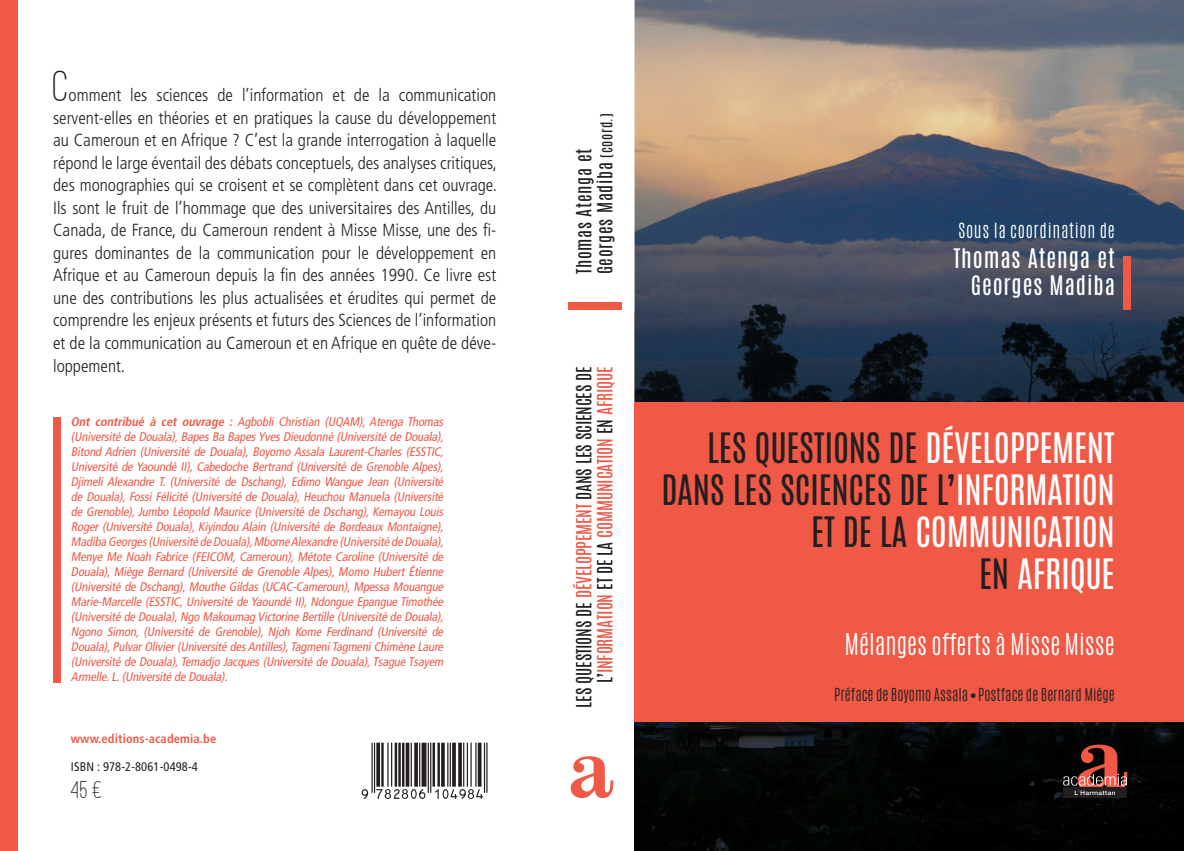
<style>
.page{position:relative;width:1184px;height:851px;background:#fff}
.page>*{position:absolute;margin:0;border:0;box-sizing:border-box;transform-origin:0 0}
.t1{font:500 45px "Ostrich Sans";color:#231f20}
.t2{font:35px/42px "Antonio";letter-spacing:-.01em;color:#fff;text-align:right}
.t3{font:300 25px "Antonio";color:#fff}
.t4{font:500 25px "Ostrich Sans";color:#231f20}
.t5{font:22.5px/27px "Antonio";letter-spacing:.04em;color:#fff;text-align:right}
.t6{font:300 condensed 17.5px/22.5px "Frutiger LT Std";color:#231f20;text-align:justify}
.t7{font:17.5px/21px "Antonio";letter-spacing:-.01em;color:#f05946;text-align:right}
.t8{font:17.5px/21px "Antonio";letter-spacing:.04em;color:#231f20}
.t9{font:300 17.5px "Antonio";letter-spacing:.04em;color:#fff}
.t10{font:300 15px "Antonio";color:#231f20}
.t11{font:italic condensed 12.5px/15px "Frutiger LT Std";letter-spacing:-.01em;color:#f05946;text-align:justify}
.t12{font:700 condensed 12.5px "Frutiger LT Std";letter-spacing:.01em;color:#f05946}
.t13{font:condensed 12.5px "Frutiger LT Std";letter-spacing:.01em;color:#231f20}
.s1{font-weight:700}
.s2{font-size:13.75px}
.s3{color:#231f20}
.s4{font-family:"Formata";font-weight:500;font-stretch:condensed}
</style>
<div class="page">
<img style="left:634px;top:721px;width:549px;height:129px">
<img style="left:634px;top:0;width:549px;height:402px">
<div style="left:0;top:0;width:18px;height:850px;background:#f05946"></div>
<svg style="left:570px;top:756px;width:43px;height:42px"></svg>
<div style="left:53px;top:416px;width:7px;height:266px;background:#f05946"></div>
<div style="left:1063px;top:787px;width:64px;height:10px;background:#231f20"></div>
<svg style="left:1063px;top:744px;width:64px;height:51px;background:#5f332d"></svg>
<div style="left:634px;top:402px;width:549px;height:319px;background:#f05946"></div>
<div style="left:1123px;top:256px;width:7px;height:54px;background:#f05946"></div>
<div style="left:568px;top:303px;width:53px;height:7px;background:#f05946"></div>
<h1 class="t1" style="left:53px;top:65px;width:17px">C</h1>
<p class="t6" style="left:53px;top:84px;width:445px;text-indent:15px">omment les sciences de l’information et de la communication servent-elles en théories et en pratiques la cause du développement au Cameroun et en Afrique ? C’est la grande interrogation à laquelle répond le large éventail des débats conceptuels, des analyses critiques, des monographies qui se croisent et se complètent dans cet ouvrage.<br>Ils sont le fruit de l’hommage que des universitaires des Antilles, du Canada, de France, du Cameroun rendent à Misse Misse, une des fi&shy;gures dominantes de la communication pour le développement en Afrique et au Cameroun depuis la fin des années 1990. Ce livre est une des contributions les plus actualisées et érudites qui permet de comprendre les enjeux présents et futurs des Sciences de l’information et de la communication au Cameroun et en Afrique en quête de déve&shy;loppement.</p>
<p class="t11" style="left:71px;top:414px;width:377px"><span class="s1">Ont contribué à cet ouvrage :</span> Agbobli Christian (UQAM), Atenga Thomas (Université de Douala),BapesBa BapesYvesDieudonné (Université de Douala), Bitond Adrien (Université de Douala), Boyomo Assala Laurent-Charles (ESSTIC, Université de Yaoundé II), Cabedoche Bertrand (Université de Grenoble Alpes), Dj imeli Alexandre T. (Université de Dschang), Edimo Wangue Jean (Université de Douala), Fossi Félicité (Université de Douala), Heuchou Manuela (Université de Grenoble),Jumbo Léopold Maurice (Université de Dschang),Kemayou Louis Roger (Université Douala), Kiyindou Alain (Université de Bordeaux Montaigne), Madiba Georges(Université de Douala),Mbome Alexandre (Université de Douala), Menye Me Noah Fabrice (FEICOM, Cameroun), Métote Caroline (Université de Douala), Miège Bernard (Université de Grenoble Alpes), Momo Hubert Étienne (Université de Dschang),Mouthe Gildas (UCAC-Cameroun),Mpessa Mouangue Marie-Marcelle (ESSTIC,Université de Yaoundé II),Ndongue Epangue Timothée (Université de Douala),Ngo Makoumag Victorine Bertille (Université de Douala), Ngono Simon, (Université de Grenoble), Njoh Kome Ferdinand (Université de Douala),PulvarOlivier(Université desAntilles),TagmeniTagmeniChimène Laure (Université de Douala),Temadjo Jacques (Université de Douala),Tsague Tsayem Armelle.L.(Université de Douala).</p>
<p class="t12" style="left:71px;top:731px;width:147px">www.editions-academia.be</p>
<p class="t13" style="left:71px;top:759px;width:128px">ISBN : 978-2-8061-0498-4</p>
<h3 class="t4" style="left:71px;top:777px;width:32px">45€</h3>
<h3 class="t8" style="left:573px;top:274px;width:162px;rotate:-90deg">Thomas Atenga et<br>Georges Madiba <span class="s2">(coord.)</span></h3>
<h3 class="t7" style="left:573px;top:707px;width:343px;rotate:-90deg"><span class="s3">LES QUESTIONS DE</span> DÉVELOPPEMENT <span class="s3">DANS LES SCIENCES DE<br>L’</span>INFORMATION <span class="s3">ET DE LA</span> COMMUNICATION <span class="s3">EN</span> AFRIQUE</h3>
<h3 class="t9" style="left:958px;top:218px;width:158px">Sous la coordination de</h3>
<h3 class="t5" style="left:953px;top:245px;width:163px">Thomas Atenga et<br>Georges Madiba</h3>
<h2 class="t2" style="left:661px;top:427px;width:455px"><span class="s3">LES QUESTIONS DE</span> DÉVELOPPEMENT<br><span class="s3">DANS LES SCIENCES DE L’</span>INFORMATION<br><span class="s3">ET DE LA</span> COMMUNICATION<br><span class="s3">EN</span> AFRIQUE</h2>
<h3 class="t3" style="left:844px;top:626px;width:272px">Mélanges offerts à Misse Misse</h3>
<p class="t10" style="left:834px;top:683px;width:282px">Préface de Boyomo Assala <span class="s4">•</span> Postface de Bernard Miège</p>
</div>
